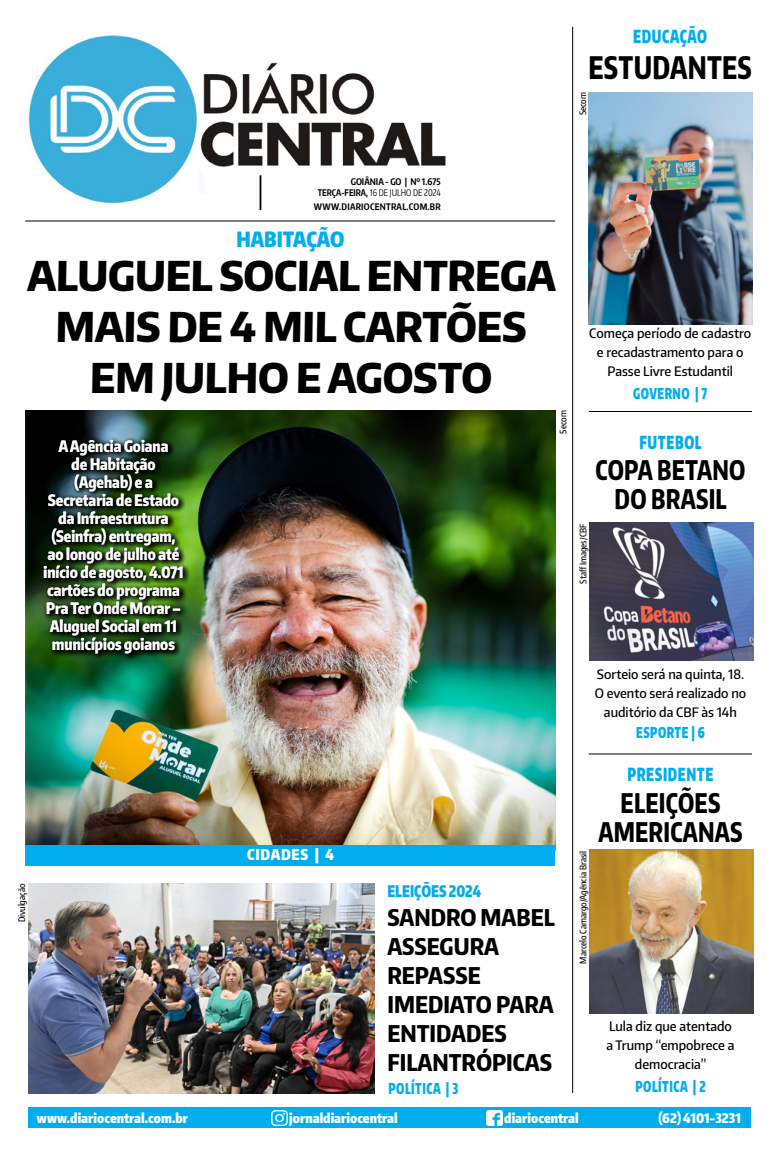
<style>
.page{position:relative;width:780px;height:1163px;background:#fff}
.page>*{position:absolute;margin:0;border:0;box-sizing:border-box;transform-origin:0 0}
.t1{font:800 41px/51px "Encode Sans Narrow";letter-spacing:-.01em;color:#000;text-align:center}
.t2{font:800 31px "Encode Sans Compressed";letter-spacing:.01em;color:#000;scale:.9 1}
.t3{font:800 27px/29px "Encode Sans Compressed";letter-spacing:.01em;color:#000;text-align:center;scale:.9 1}
.t4{font:800 23px/29px "Encode Sans Compressed";color:#000;scale:1.04 1}
.t5{font:900 21px "Encode Sans Compressed";color:#00aeef}
.t6{font:900 18px "Encode Sans Compressed";letter-spacing:.04em;color:#00aeef;scale:.8 1}
.t7{font:900 16px "Encode Sans Compressed";color:#00aeef;scale:.89 1}
.t8{font:800 15.5px/18px "Encode Sans Compressed";color:#fff;text-align:center}
.t9{font:900 15px "Encode Sans Compressed";letter-spacing:.04em;color:#00aeef;scale:.8 1}
.t10{font:900 15px "Encode Sans Compressed";letter-spacing:.05em;color:#fff}
.t11{font:900 13.2px "Encode Sans Compressed";color:#fff}
.t12{font:500 13px/19px "Encode Sans Narrow";color:#000;text-align:center}
.t13{font:700 9.1px/11.4px "Encode Sans Compressed";color:#000;text-align:right}
.t14{font:500 9px "Encode Sans Compressed";color:#000}
.t15{font:700 9px "Encode Sans Compressed";letter-spacing:.03em;color:#000}
.s1{font-weight:400}
</style>
<div class="page">
<img style="left:200px;top:62px;width:246px;height:132px">
<img style="left:28px;top:35px;width:169px;height:169px">
<hr style="left:259px;top:175px;width:2px;height:35px;background:#000">
<div style="left:28px;top:1107px;width:723px;height:21px;background:#00aeef"></div>
<img style="left:272px;top:1110px;width:15px;height:15px">
<img style="left:486px;top:1110px;width:16px;height:15px">
<hr style="left:588px;top:411px;width:164px;height:1px;background:#000">
<hr style="left:588px;top:753px;width:164px;height:1px;background:#000">
<hr style="left:572px;top:27px;width:1px;height:1065px;background:#000">
<img style="left:588px;top:92px;width:164px;height:233px">
<img style="left:589px;top:849px;width:164px;height:164px">
<img style="left:589px;top:522px;width:164px;height:138px">
<img style="left:25px;top:411px;width:530px;height:439px">
<div style="left:26px;top:845px;width:529px;height:20px;background:#00aeef"></div>
<hr style="left:25px;top:220px;width:530px;height:1px;background:#000">
<img style="left:28px;top:883px;width:346px;height:209px">
<img style="left:41px;top:436px;width:149px;height:225px">
<p class="t6" style="left:633px;top:24px;width:94px">EDUCAÇÃO</p>
<p class="t2" style="left:588px;top:47px;width:183px">estudantes</p>
<p class="t14" style="left:576px;top:115px;width:25px;rotate:-90deg">Secom</p>
<p class="t13" style="left:317px;top:175px;width:124px">GOIÂNIA - GO | Nº 1.675<br>TERÇA-FEIRA, <span class="s1">16 DE juLho DE 2024</span></p>
<p class="t15" style="left:314px;top:201px;width:128px">WWW.DIARIOCENTRAL.COM.BR</p>
<p class="t5" style="left:236px;top:225px;width:109px">HABITAÇÃO</p>
<p class="t1" style="left:27px;top:249px;width:531px">ALUGUEL SOCIAL ENTREGA<br>MAIS DE 4 MIL CARTÕES<br>EM JULHO E AGOSTO</p>
<p class="t8" style="left:44px;top:436px;width:141px">AAgência Goiana<br>de Habitação (Agehab) e a<br>Secretaria de Estado da Infraestrutura (Seinfra) entregam, ao longo de julho até início de agosto, 4.071 cartões do programa<br>Pra Ter Onde Morar –<br>Aluguel Social em 11 municípios goianos</p>
<p class="t14" style="left:557px;top:433px;width:25px;rotate:-90deg">Secom</p>
<p class="t14" style="left:16px;top:922px;width:40px;rotate:-90deg">Divulgação</p>
<p class="t10" style="left:247px;top:844px;width:88px">CIDADES | 4</p>
<p class="t7" style="left:387px;top:880px;width:107px">ELEIÇÕES 2024</p>
<p class="t4" style="left:387px;top:902px;width:162px">Sandro Mabel assegura repasse imediato para entidades filantrópicas</p>
<p class="t9" style="left:388px;top:1078px;width:89px">POLÍTICA | 3</p>
<p class="t12" style="left:589px;top:323px;width:163px">Começa período de cadastro e recadastramento para o<br>Passe Livre Estudantil</p>
<p class="t9" style="left:633px;top:383px;width:94px">GOVERNO | 7</p>
<p class="t6" style="left:639px;top:430px;width:79px">FUTEBOL</p>
<p class="t3" style="left:595px;top:455px;width:168px">Copa Betano do Brasil</p>
<p class="t14" style="left:577px;top:583px;width:61px;rotate:-90deg">Staff Images/CBF</p>
<p class="t12" style="left:594px;top:663px;width:153px">Sorteio será na quinta, 18.<br>O evento será realizado no auditório da CBF às 14h</p>
<p class="t9" style="left:636px;top:722px;width:87px">ESPORTE | 6</p>
<p class="t6" style="left:627px;top:762px;width:109px">PRESIDENTE</p>
<p class="t14" style="left:577px;top:963px;width:114px;rotate:-90deg">Marcelo Camargo/Agência Brasil</p>
<p class="t3" style="left:598px;top:787px;width:162px">Eleições americanas</p>
<p class="t12" style="left:606px;top:1016px;width:130px">Lula diz que atentado a Trump “empobrece a democracia”</p>
<p class="t9" style="left:635px;top:1076px;width:89px">POLÍTICA | 2</p>
<p class="t11" style="left:37px;top:1108px;width:152px">WWW.DIARIOCENTRAL.COM.BR</p>
<p class="t11" style="left:289px;top:1109px;width:110px">JORNALDIARIOCENTRAL</p>
<p class="t11" style="left:504px;top:1108px;width:76px">DIARIOCENTRAL</p>
<p class="t11" style="left:658px;top:1108px;width:84px">(62) 4101-3231</p>
</div>
